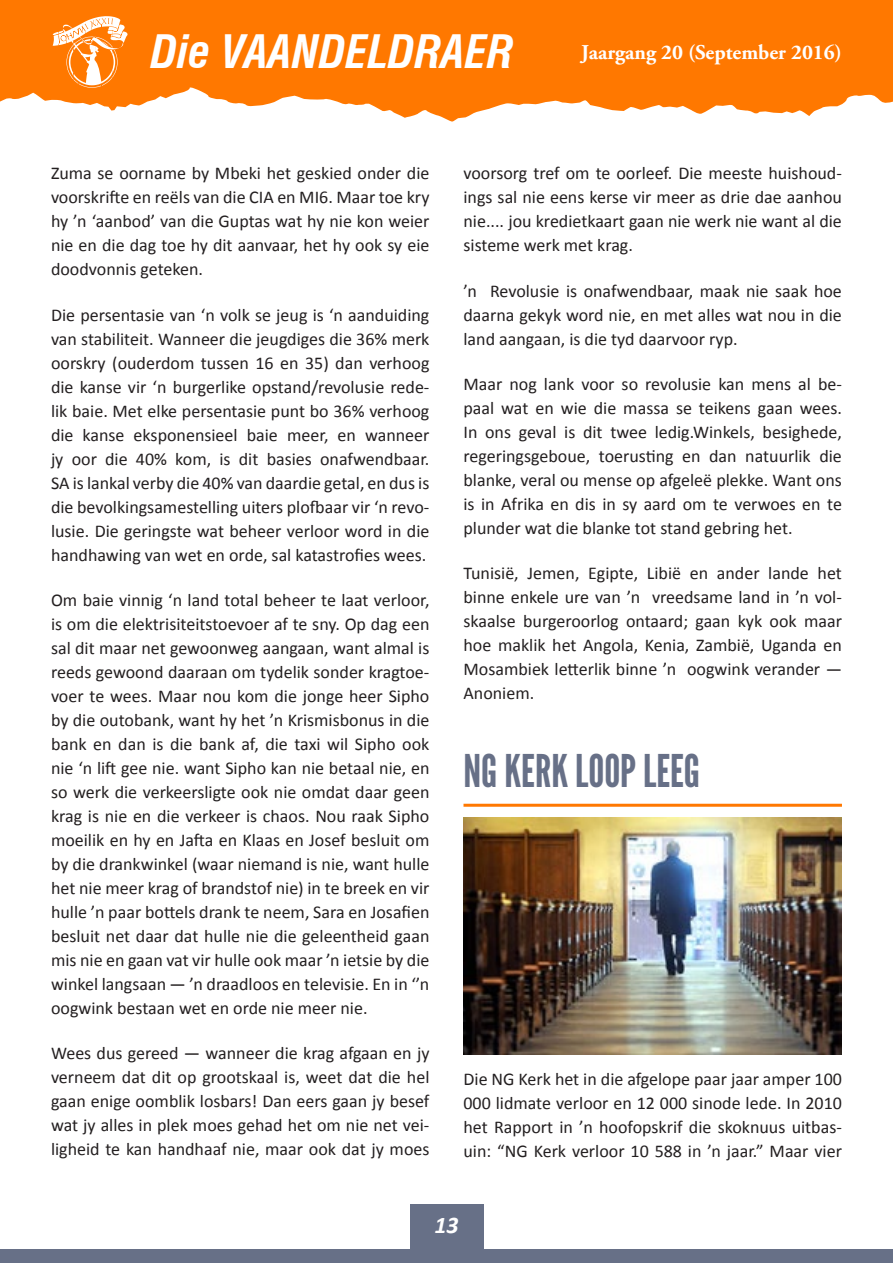
<style>
.page{position:relative;width:893px;height:1263px;background:#fff}
.page>*{position:absolute;margin:0;border:0;box-sizing:border-box;transform-origin:0 0}
.t1{font:italic 700 condensed 45px "Swiss 721 BT";color:#fff}
.Heading{font:45px "League Gothic";color:#677087}
.t2{font:italic 700 24px "Calibri";color:#fff}
.t3{font:700 21px "Adobe Garamond Pro";color:#fff}
.body{font:18px/24px "Calibri";color:#231f20;text-align:justify}
</style>
<div class="page">
<div style="left:410px;top:1204px;width:73px;height:46px;background:#677087"></div>
<hr style="left:463px;top:804px;width:379px;height:3px;background:#ff7800">
<img style="left:463px;top:818px;width:379px;height:237px">
<div style="left:0;top:0;width:893px;height:124px;background:#ff7800"></div>
<div style="left:0;top:1250px;width:893px;height:13px;background:#677087"></div>
<svg style="left:0;top:16px;width:893px;height:108px"></svg>
<h1 class="t1" style="left:151px;top:25px;width:364px">Die VAANDELDRAER</h1>
<p class="t3" style="left:581px;top:40px;width:262px">Jaargang 20 (September 2016)</p>
<p class="body" style="left:51px;top:161px;width:380px">Zuma se oorname by Mbeki het geskied onder die voorskrifte en reëls van die CIA en MI6. Maar toe kry hy ’n ‘aanbod’ van die Guptas wat hy nie kon weier nie en die dag toe hy dit aanvaar, het hy ook sy eie doodvonnis geteken.</p>
<p class="body" style="left:51px;top:303px;width:380px">Die persentasie van ‘n volk se jeug is ‘n aanduiding van stabiliteit. Wanneer die jeugdiges die 36% merk oorskry (ouderdom tussen 16 en 35) dan verhoog die kanse vir ‘n burgerlike opstand/revolusie rede&shy;lik baie. Met elke persentasie punt bo 36% verhoog die kanse eksponensieel baie meer, en wanneer jy oor die 40% kom, is dit basies onafwendbaar.<br>SA is lankal verby die 40% van daardie getal, en dus is die bevolkingsamestelling uiters plofbaar vir ‘n revo&shy;lusie. Die geringste wat beheer verloor word in die handhawing van wet en orde, sal katastrofies wees.</p>
<p class="body" style="left:51px;top:588px;width:380px">Om baie vinnig ‘n land total beheer te laat verloor, is om die elektrisiteitstoevoer af te sny. Op dag een sal dit maar net gewoonweg aangaan, want almal is reeds gewoond daaraan om tydelik sonder kragtoe&shy;voer te wees. Maar nou kom die jonge heer Sipho by die outobank, want hy het ’n Krismisbonus in die bank en dan is die bank af, die taxi wil Sipho ook nie ‘n lift gee nie. want Sipho kan nie betaal nie, en so werk die verkeersligte ook nie omdat daar geen krag is nie en die verkeer is chaos. Nou raak Sipho moeilik en hy en Jafta en Klaas en Josef besluit om by die drankwinkel (waar niemand is nie, want hulle het nie meer krag of brandstof nie) in te breek en vir hulle ’n paar bottels drank te neem, Sara en Josafien besluit net daar dat hulle nie die geleentheid gaan mis nie en gaan vat vir hulle ook maar ’n ietsie by die winkel langsaan — ’n draadloos en televisie. En in ‘’n oogwink bestaan wet en orde nie meer nie.</p>
<p class="body" style="left:51px;top:1041px;width:380px">Wees dus gereed — wanneer die krag afgaan en jy verneem dat dit op grootskaal is, weet dat die hel gaan enige oomblik losbars! Dan eers gaan jy besef wat jy alles in plek moes gehad het om nie net vei&shy;ligheid te kan handhaaf nie, maar ook dat jy moes</p>
<p class="body" style="left:463px;top:161px;width:380px">voorsorg tref om te oorleef. Die meeste huishoud&shy;ings sal nie eens kerse vir meer as drie dae aanhou nie.... jou kredietkaart gaan nie werk nie want al die sisteme werk met krag.</p>
<p class="body" style="left:463px;top:279px;width:380px">’n Revolusie is onafwendbaar, maak nie saak hoe daarna gekyk word nie, en met alles wat nou in die land aangaan, is die tyd daarvoor ryp.</p>
<p class="body" style="left:463px;top:372px;width:380px">Maar nog lank voor so revolusie kan mens al be&shy;paal wat en wie die massa se teikens gaan wees.<br>In ons geval is dit twee ledig.Winkels, besighede, regeringsgeboue, toerusting en dan natuurlik die blanke, veral ou mense op afgeleë plekke. Want ons is in Afrika en dis in sy aard om te verwoes en te plunder wat die blanke tot stand gebring het.</p>
<p class="body" style="left:463px;top:561px;width:380px">Tunisië, Jemen, Egipte, Libië en ander lande het binne enkele ure van ’n vreedsame land in ’n vol&shy;skaalse burgeroorlog ontaard; gaan kyk ook maar hoe maklik het Angola, Kenia, Zambië, Uganda en Mosambiek letterlik binne ’n oogwink verander — Anoniem.</p>
<p class="Heading" style="left:463px;top:744px;width:238px">NG KERK LOOP LEEG</p>
<p class="body" style="left:463px;top:1067px;width:380px">Die NG Kerk het in die afgelope paar jaar amper 100<br>000 lidmate verloor en 12 000 sinode lede. In 2010 het Rapport in ’n hoofopskrif die skoknuus uitbas&shy;uin: “NG Kerk verloor 10 588 in ’n jaar.” Maar vier</p>
<h2 class="t2" style="left:434px;top:1210px;width:26px">13</h2>
</div>
